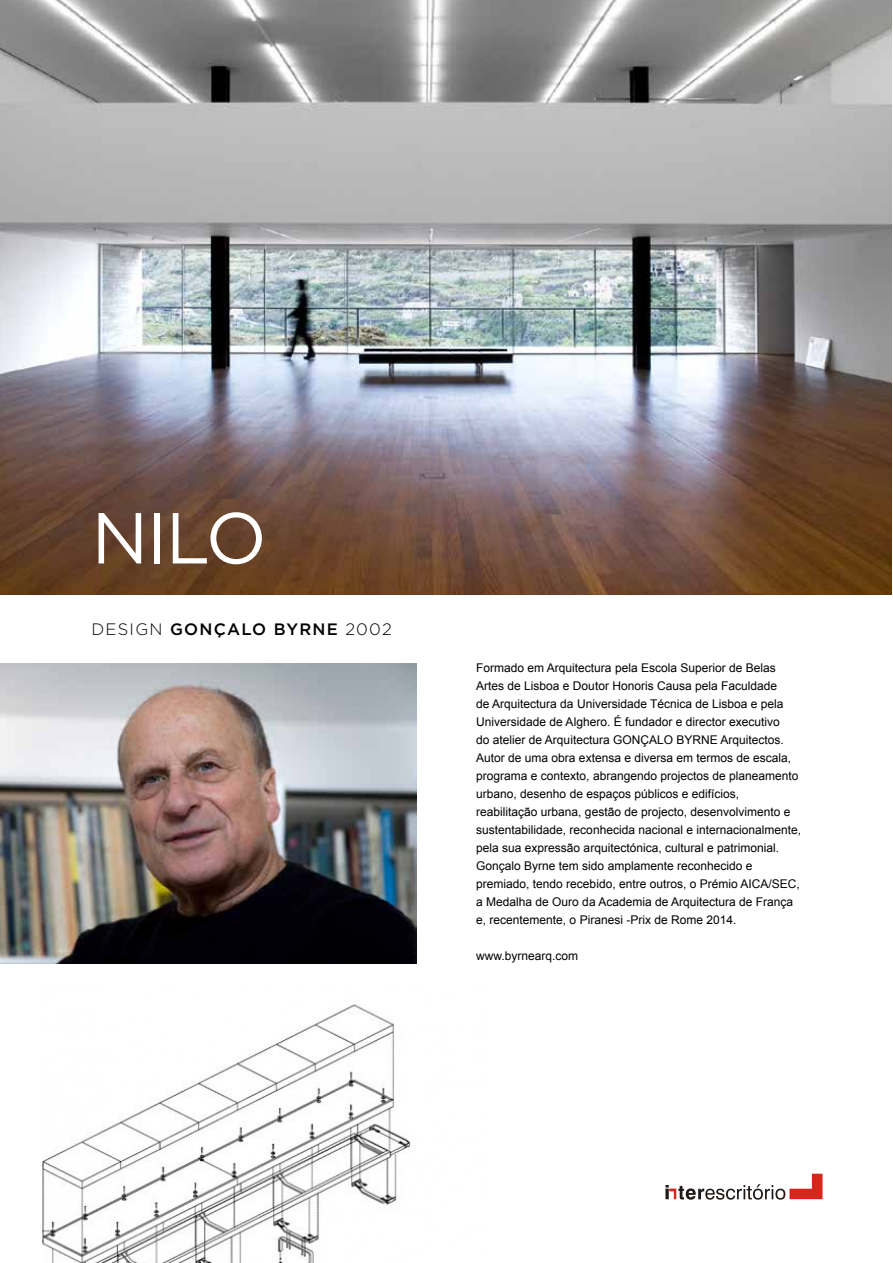
<style>
.page{position:relative;width:893px;height:1263px;background:#fff}
.page>*{position:absolute;margin:0;border:0;box-sizing:border-box;transform-origin:0 0}
.t1{font:72px "Gotham";color:#fff}
.t2{font:500 16.5px "Gotham";letter-spacing:.075em;color:#000}
.t3{font:12px/18px "Arial";color:#000}
.s1{font-weight:300}
</style>
<div class="page">
<img style="left:0;top:0;width:891px;height:594px">
<img style="left:0;top:663px;width:417px;height:300px">
<svg style="left:665px;top:1174px;width:157px;height:26px"></svg>
<img style="left:43px;top:1004px;width:368px;height:259px">
<h1 class="t1" style="left:91px;top:492px;width:177px">NILO</h1>
<h2 class="t2" style="left:91px;top:618px;width:302px"><span class="s1">DESIGN</span> GONÇALO BYRNE <span class="s1">2002</span></h2>
<p class="t3" style="left:476px;top:659px;width:326px">Formado em Arquitectura pela Escola Superior de Belas Artes de Lisboa e Doutor Honoris Causa pela Faculdade<br>de Arquitectura da Universidade Técnica de Lisboa e pela Universidade de Alghero. É fundador e director executivo<br>do atelier de Arquitectura GONÇALO BYRNE Arquitectos.<br>Autor de uma obra extensa e diversa em termos de escala, programa e contexto, abrangendo projectos de planeamento urbano, desenho de espaços públicos e edifícios, reabilitação urbana, gestão de projecto, desenvolvimento e sustentabilidade, reconhecida nacional e internacionalmente, pela sua expressão arquitectónica, cultural e patrimonial.<br>Gonçalo Byrne tem sido amplamente reconhecido e premiado, tendo recebido, entre outros, o Prémio AICA/SEC, a Medalha de Ouro da Academia de Arquitectura de França e, recentemente, o Piranesi -Prix de Rome 2014.</p>
<p class="t3" style="left:476px;top:947px;width:104px">www.byrnearq.com</p>
</div>
